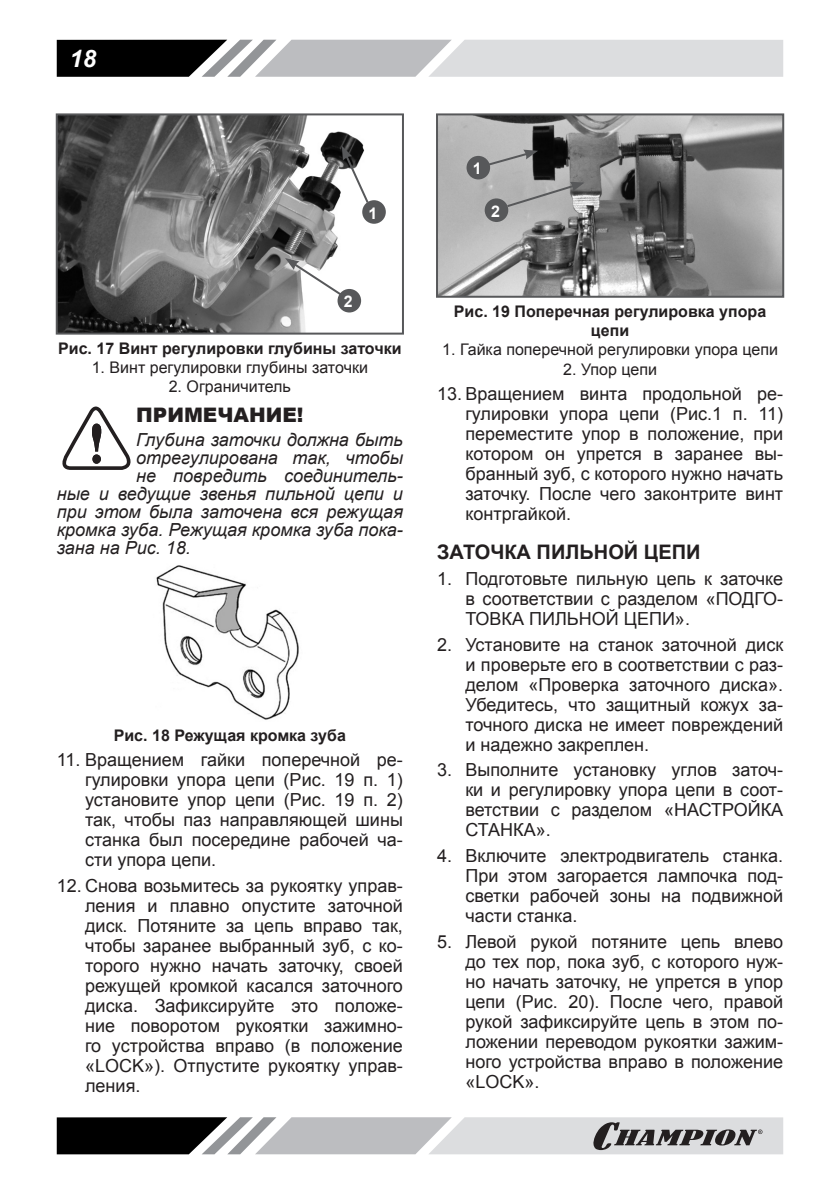
<style>
.page{position:relative;width:840px;height:1191px;background:#fff}
.page>*{position:absolute;margin:0;border:0;box-sizing:border-box;transform-origin:0 0}
.t1{font:italic 700 24px "Arial";color:#fff}
.Заголовок2{font:700 20px "Arial";color:#231f20}
.ВНИМАНИЕ{font:900 20px "Arial";color:#231f20}
.Текст_список{font:18px/20px "Arial";color:#231f20;text-align:justify}
.ВНИМАНИЕ_ТЕКСТ{font:italic 18px "Arial";color:#231f20}
.РИСУНОК{font:700 16px/19.2px "Arial";color:#231f20;text-align:center}
.РИСУНОК_список{font:16px "Arial";color:#231f20}
.Заголовок_1{font:700 16px "Arial";color:#fff}
</style>
<div class="page">
<svg style="left:57px;top:40px;width:725px;height:37px;background:#a7a8a9"></svg>
<svg style="left:57px;top:1117px;width:725px;height:37px;background:#9c9c9e"></svg>
<img style="left:59px;top:116px;width:327px;height:215px">
<div style="left:56px;top:113px;width:348px;height:221px;border:2px solid #57585a"></div>
<div style="left:362px;top:200px;width:23px;height:24px;background:#57585a;border-radius:50%"></div>
<svg style="left:285px;top:258px;width:59px;height:40px"></svg>
<svg style="left:341px;top:146px;width:29px;height:59px"></svg>
<div style="left:337px;top:289px;width:24px;height:23px;background:#57585a;border-radius:50%"></div>
<svg style="left:62px;top:406px;width:69px;height:64px"></svg>
<img style="left:156px;top:565px;width:143px;height:155px">
<img style="left:439px;top:116px;width:341px;height:179px">
<div style="left:436px;top:113px;width:347px;height:185px;border:2px solid #57585a"></div>
<div style="left:466px;top:156px;width:24px;height:23px;background:#57585a;border-radius:50%"></div>
<div style="left:484px;top:198px;width:24px;height:24px;background:#57585a;border-radius:50%"></div>
<svg style="left:479px;top:150px;width:58px;height:19px"></svg>
<svg style="left:505px;top:182px;width:79px;height:27px;background:#a8a8a8"></svg>
<h1 class="t1" style="left:70px;top:42px;width:28px">18</h1>
<p class="Заголовок_1" style="left:368px;top:202px;width:10px">1</p>
<p class="Заголовок_1" style="left:344px;top:291px;width:10px">2</p>
<p class="РИСУНОК" style="left:58px;top:339px;width:344px">Рис. 17 Винт регулировки глубины заточки</p>
<p class="РИСУНОК_список" style="left:92px;top:357px;width:277px">1. Винт регулировки глубины заточки</p>
<p class="РИСУНОК_список" style="left:169px;top:376px;width:124px">2. Ограничитель</p>
<p class="ВНИМАНИЕ" style="left:136px;top:400px;width:169px">ПРИМЕЧАНИЕ!</p>
<p class="ВНИМАНИЕ_ТЕКСТ" style="left:136px;top:427px;width:268px">Глубина заточки должна быть</p>
<p class="ВНИМАНИЕ_ТЕКСТ" style="left:136px;top:445px;width:268px">отрегулирована так, чтобы</p>
<p class="ВНИМАНИЕ_ТЕКСТ" style="left:136px;top:463px;width:268px">не повредить соединитель-</p>
<p class="ВНИМАНИЕ_ТЕКСТ" style="left:57px;top:481px;width:347px">ные и ведущие звенья пильной цепи и</p>
<p class="ВНИМАНИЕ_ТЕКСТ" style="left:57px;top:499px;width:347px">при этом была заточена вся режущая</p>
<p class="ВНИМАНИЕ_ТЕКСТ" style="left:57px;top:517px;width:347px">кромка зуба. Режущая кромка зуба пока-</p>
<p class="ВНИМАНИЕ_ТЕКСТ" style="left:57px;top:535px;width:136px">зана на Рис. 18.</p>
<p class="РИСУНОК" style="left:114px;top:726px;width:233px">Рис. 18 Режущая кромка зуба</p>
<p class="Текст_список" style="left:85px;top:750px;width:319px;text-indent:-28px">11. Вращением гайки поперечной ре&shy;гулировки упора цепи (Рис. 19 п. 1) установите упор цепи (Рис. 19 п. 2) так, чтобы паз направляющей шины станка был посередине рабочей ча&shy;сти упора цепи.</p>
<p class="Текст_список" style="left:85px;top:876px;width:319px;text-indent:-28px">12. Снова возьмитесь за рукоятку управ&shy;ления и плавно опустите заточной диск. Потяните за цепь вправо так, чтобы заранее выбранный зуб, с ко&shy;торого нужно начать заточку, своей режущей кромкой касался заточного диска. Зафиксируйте это положе&shy;ние поворотом рукоятки зажимно&shy;го устройства вправо (в положение «LOCK»). Отпустите рукоятку управ&shy;ления.</p>
<p class="Заголовок_1" style="left:472px;top:158px;width:10px">1</p>
<p class="Заголовок_1" style="left:491px;top:201px;width:10px">2</p>
<p class="РИСУНОК" style="left:453px;top:302px;width:314px">Рис. 19 Поперечная регулировка упора цепи</p>
<p class="РИСУНОК_список" style="left:442px;top:339px;width:337px">1. Гайка поперечной регулировки упора цепи</p>
<p class="РИСУНОК_список" style="left:563px;top:358px;width:95px">2. Упор цепи</p>
<p class="Текст_список" style="left:465px;top:384px;width:319px;text-indent:-28px">13. Вращением винта продольной ре&shy;гулировки упора цепи (Рис.1 п. 11) переместите упор в положение, при котором он упрется в заранее вы&shy;бранный зуб, с которого нужно начать заточку. После чего законтрите винт контргайкой.</p>
<p class="Заголовок2" style="left:437px;top:539px;width:265px">ЗАТОЧКА ПИЛЬНОЙ ЦЕПИ</p>
<p class="Текст_список" style="left:465px;top:569px;width:319px;text-indent:-28px">1. Подготовьте пильную цепь к заточке в соответствии с разделом «ПОДГО-ТОВКА ПИЛЬНОЙ ЦЕПИ».</p>
<p class="Текст_список" style="left:465px;top:634px;width:319px;text-indent:-28px">2. Установите на станок заточной диск и проверьте его в соответствии с раз&shy;делом «Проверка заточного диска».<br>Убедитесь, что защитный кожух за&shy;точного диска не имеет повреждений и надежно закреплен.</p>
<p class="Текст_список" style="left:465px;top:760px;width:319px;text-indent:-28px">3. Выполните установку углов заточ&shy;ки и регулировку упора цепи в соот&shy;ветствии с разделом «НАСТРОЙКА СТАНКА».</p>
<p class="Текст_список" style="left:465px;top:846px;width:319px;text-indent:-28px">4. Включите электродвигатель станка.<br>При этом загорается лампочка под&shy;светки рабочей зоны на подвижной части станка.</p>
<p class="Текст_список" style="left:465px;top:931px;width:319px;text-indent:-28px">5. Левой рукой потяните цепь влево до тех пор, пока зуб, с которого нуж&shy;но начать заточку, не упрется в упор цепи (Рис. 20). После чего, правой рукой зафиксируйте цепь в этом по&shy;ложении переводом рукоятки зажим&shy;ного устройства вправо в положение «LOCK».</p>
</div>
